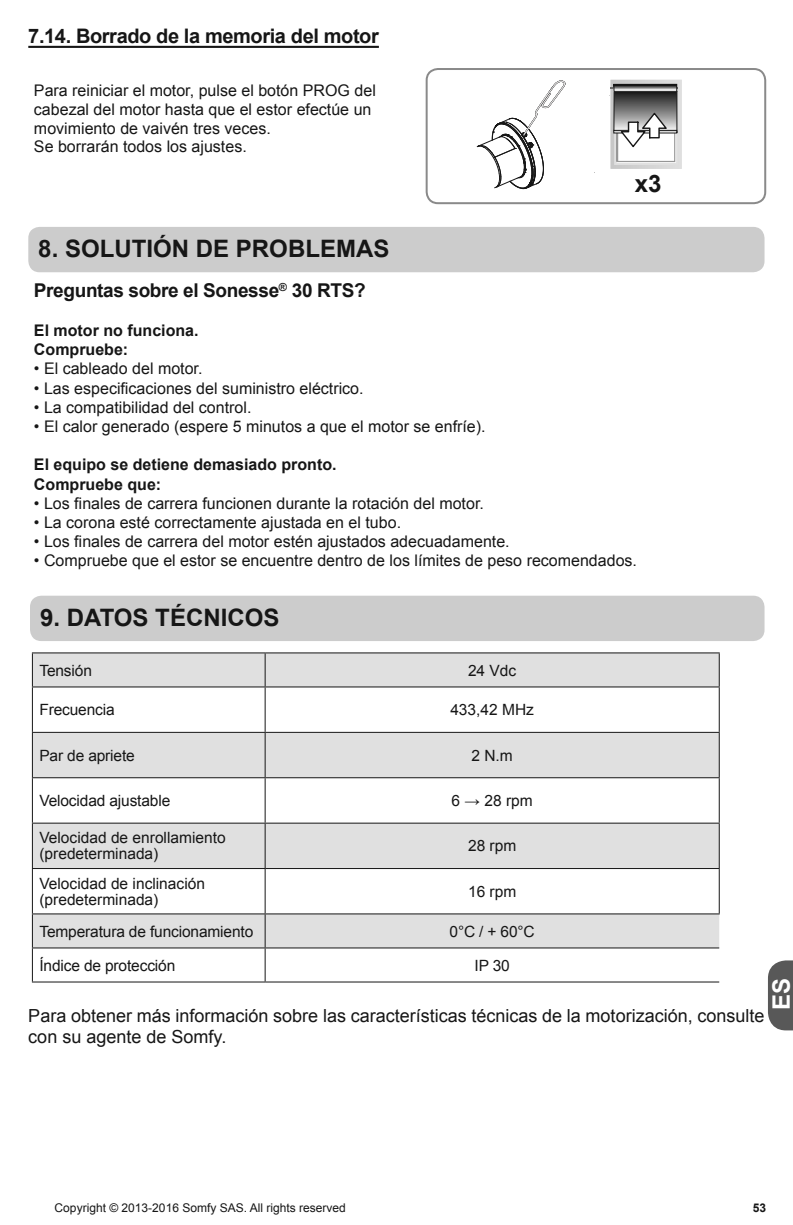
<style>
.page{position:relative;width:793px;height:1225px;background:#fff}
.page>*{position:absolute;margin:0;border:0;box-sizing:border-box;transform-origin:0 0}
.t1{font:700 24px "Arial";color:#161616}
.t2{font:700 24px "Arial";color:#fff}
.t3{font:700 20px "Arial";letter-spacing:-.02em;color:#161616}
.t4{font:700 19px "Arial";letter-spacing:-.02em;color:#161616}
.t5{font:18px/21.6px "Arial";color:#161616}
.t6{font:16px/18.6px "Arial";color:#161616}
.t7{font:700 16px/19.2px "Arial";color:#161616}
.t8{font:15.6px/16px "Arial";letter-spacing:-.01em;color:#161616}
.t9{font:12px "Arial";color:#161616}
.t10{font:700 12px "Arial";color:#161616}
</style>
<div class="page">
<svg style="left:768px;top:960px;width:24px;height:70px;background:#656565"></svg>
<hr style="left:28px;top:46px;width:350px;height:2px;background:#161616">
<div style="left:425px;top:68px;width:340px;height:136px;border:2px solid #8a8a8a;border-radius:11px"></div>
<svg style="left:609px;top:80px;width:72px;height:89px"></svg>
<svg style="left:476px;top:80px;width:88px;height:109px"></svg>
<img style="left:523px;top:81px;width:42px;height:54px">
<div style="left:28px;top:227px;width:736px;height:45px;background:#ccc;border-radius:11px"></div>
<div style="left:30px;top:595px;width:734px;height:46px;background:#ccc;border-radius:11px"></div>
<svg style="left:33px;top:653px;width:685px;height:294px;fill:#e0e0e0"></svg>
<hr style="left:32px;top:652px;width:233px;height:1px;background:#161616">
<hr style="left:32px;top:686px;width:233px;height:1px;background:#161616">
<hr style="left:32px;top:731px;width:233px;height:1px;background:#161616">
<hr style="left:32px;top:777px;width:233px;height:1px;background:#161616">
<hr style="left:32px;top:822px;width:233px;height:1px;background:#161616">
<hr style="left:32px;top:867px;width:233px;height:1px;background:#161616">
<hr style="left:32px;top:913px;width:233px;height:1px;background:#161616">
<hr style="left:32px;top:947px;width:233px;height:1px;background:#161616">
<hr style="left:265px;top:947px;width:453px;height:1px;background:#161616">
<hr style="left:32px;top:981px;width:233px;height:1px;background:#161616">
<hr style="left:265px;top:981px;width:453px;height:1px;background:#161616">
<hr style="left:265px;top:652px;width:454px;height:1px;background:#161616">
<hr style="left:265px;top:686px;width:454px;height:1px;background:#161616">
<hr style="left:265px;top:731px;width:454px;height:1px;background:#161616">
<hr style="left:265px;top:777px;width:454px;height:1px;background:#161616">
<hr style="left:265px;top:822px;width:454px;height:1px;background:#161616">
<hr style="left:265px;top:867px;width:454px;height:1px;background:#161616">
<hr style="left:265px;top:913px;width:454px;height:1px;background:#161616">
<hr style="left:32px;top:653px;width:1px;height:33px;background:#161616">
<hr style="left:32px;top:687px;width:1px;height:44px;background:#161616">
<hr style="left:32px;top:732px;width:1px;height:45px;background:#161616">
<hr style="left:32px;top:778px;width:1px;height:44px;background:#161616">
<hr style="left:32px;top:823px;width:1px;height:44px;background:#161616">
<hr style="left:32px;top:868px;width:1px;height:45px;background:#161616">
<hr style="left:32px;top:914px;width:1px;height:33px;background:#161616">
<hr style="left:32px;top:948px;width:1px;height:33px;background:#161616">
<hr style="left:264px;top:914px;width:1px;height:33px;background:#161616">
<hr style="left:264px;top:948px;width:1px;height:33px;background:#161616">
<hr style="left:264px;top:653px;width:1px;height:33px;background:#161616">
<hr style="left:718px;top:653px;width:1px;height:33px;background:#161616">
<hr style="left:264px;top:687px;width:1px;height:44px;background:#161616">
<hr style="left:718px;top:687px;width:1px;height:44px;background:#161616">
<hr style="left:264px;top:732px;width:1px;height:45px;background:#161616">
<hr style="left:718px;top:732px;width:1px;height:45px;background:#161616">
<hr style="left:264px;top:778px;width:1px;height:44px;background:#161616">
<hr style="left:718px;top:778px;width:1px;height:44px;background:#161616">
<hr style="left:264px;top:823px;width:1px;height:44px;background:#161616">
<hr style="left:718px;top:823px;width:1px;height:44px;background:#161616">
<hr style="left:264px;top:868px;width:1px;height:45px;background:#161616">
<hr style="left:718px;top:868px;width:1px;height:45px;background:#161616">
<p class="t3" style="left:28px;top:22px;width:352px">7.14. Borrado de la memoria del motor</p>
<p class="t6" style="left:34px;top:82px;width:343px">Para reiniciar el motor, pulse el botón PROG del cabezal del motor hasta que el estor efectúe un movimiento de vaivén tres veces.<br>Se borrarán todos los ajustes.</p>
<h1 class="t1" style="left:634px;top:168px;width:28px">x3</h1>
<h1 class="t1" style="left:38px;top:232px;width:352px">8. SOLUTIÓN DE PROBLEMAS</h1>
<p class="t4" style="left:34px;top:278px;width:333px">Preguntas sobre el Sonesse<sup>®</sup> 30 RTS?</p>
<p class="t7" style="left:34px;top:321px;width:166px">El motor no funciona.<br>Compruebe:</p>
<p class="t6" style="left:34px;top:359px;width:170px">• El cableado del motor.</p>
<p class="t6" style="left:34px;top:378px;width:331px">• Las especificaciones del suministro eléctrico.</p>
<p class="t6" style="left:34px;top:398px;width:219px">• La compatibilidad del control.</p>
<p class="t6" style="left:34px;top:417px;width:453px">• El calor generado (espere 5 minutos a que el motor se enfríe).</p>
<p class="t7" style="left:34px;top:455px;width:304px">El equipo se detiene demasiado pronto.<br>Compruebe que:</p>
<p class="t6" style="left:34px;top:494px;width:451px">• Los finales de carrera funcionen durante la rotación del motor.</p>
<p class="t6" style="left:34px;top:513px;width:368px">• La corona esté correctamente ajustada en el tubo.</p>
<p class="t6" style="left:34px;top:532px;width:477px">• Los finales de carrera del motor estén ajustados adecuadamente.</p>
<p class="t6" style="left:34px;top:551px;width:604px">• Compruebe que el estor se encuentre dentro de los límites de peso recomendados.</p>
<h1 class="t1" style="left:40px;top:601px;width:241px">9. DATOS TÉCNICOS</h1>
<p class="t8" style="left:39px;top:662px;width:54px">Tensión</p>
<p class="t8" style="left:467px;top:662px;width:50px">24 Vdc</p>
<p class="t8" style="left:39px;top:701px;width:77px">Frecuencia</p>
<p class="t8" style="left:450px;top:701px;width:85px">433,42 MHz</p>
<p class="t8" style="left:39px;top:747px;width:97px">Par de apriete</p>
<p class="t8" style="left:471px;top:747px;width:43px">2 N.m</p>
<p class="t8" style="left:39px;top:792px;width:132px">Velocidad ajustable</p>
<p class="t8" style="left:451px;top:792px;width:82px">6 → 28 rpm</p>
<p class="t8" style="left:39px;top:829px;width:188px">Velocidad de enrollamiento (predeterminada)</p>
<p class="t8" style="left:467px;top:837px;width:50px">28 rpm</p>
<p class="t8" style="left:39px;top:875px;width:167px">Velocidad de inclinación (predeterminada)</p>
<p class="t8" style="left:467px;top:883px;width:50px">16 rpm</p>
<p class="t8" style="left:39px;top:923px;width:215px">Temperatura de funcionamiento</p>
<p class="t8" style="left:449px;top:923px;width:87px">0°C / + 60°C</p>
<p class="t8" style="left:39px;top:957px;width:137px">Índice de protección</p>
<p class="t8" style="left:474px;top:957px;width:37px">IP 30</p>
<p class="t5" style="left:28px;top:1004px;width:737px">Para obtener más información sobre las características técnicas de la motorización, consulte con su agente de Somfy.</p>
<h1 class="t2" style="left:764px;top:1010px;width:34px;rotate:-90deg">ES</h1>
<p class="t9" style="left:55px;top:1199px;width:292px">Copyright © 2013-2016 Somfy SAS. All rights reserved</p>
<p class="t10" style="left:752px;top:1199px;width:15px">53</p>
</div>
